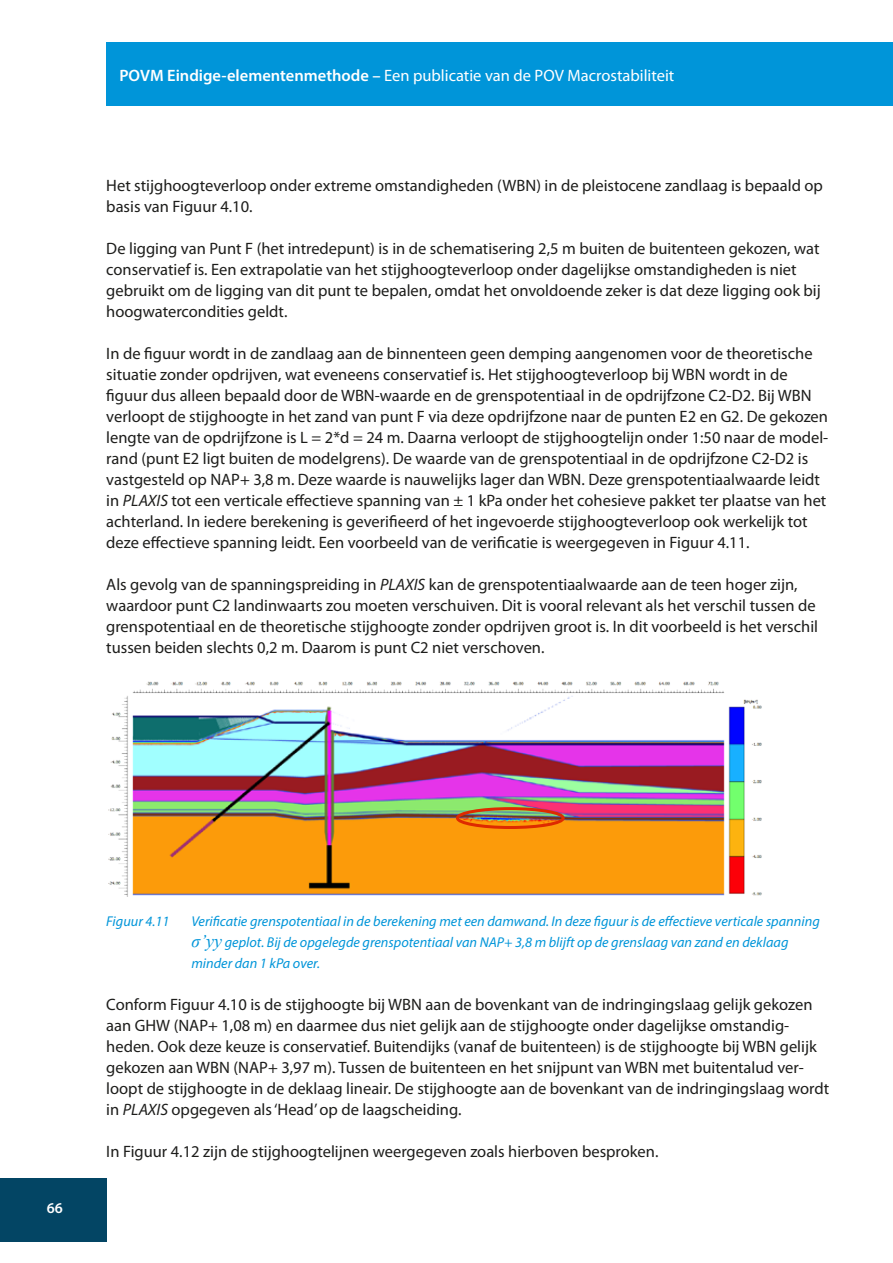
<style>
.page{position:relative;width:893px;height:1263px;background:#fff}
.page>*{position:absolute;margin:0;border:0;box-sizing:border-box;transform-origin:0 0}
.body{font:16.5px/21px "Myriad Pro";color:#1d1d1b}
.t1{font:16.5px "Myriad Pro";color:#fff}
.t2{font:600 15px "Myriad Pro";color:#fff}
.figuuronderschrift{font:italic 14.25px/21px "Myriad Pro";color:#0095d9}
.s1{font-weight:600}
.s2{font-style:italic}
.s3{font-family:"Times New Roman";font-size:18px}
</style>
<div class="page">
<div style="left:0;top:1178px;width:106px;height:64px;background:#034564"></div>
<div style="left:106px;top:43px;width:787px;height:63px;background:#0095d9"></div>
<img style="left:109px;top:681px;width:653px;height:215px">
<div style="left:456px;top:807px;width:109px;height:22px;border:3px solid #de2a00;border-radius:50%"></div>
<p class="t1" style="left:119px;top:65px;width:556px"><span class="s1">POVM Eindige-elementenmethode –</span> Een publicatie van de POV Macrostabiliteit</p>
<p class="body" style="left:106px;top:175px;width:718px">Het stijghoogteverloop onder extreme omstandigheden (WBN) in de pleistocene zandlaag is bepaald op basis van Figuur 4.10.</p>
<p class="body" style="left:106px;top:238px;width:716px">De ligging van Punt F (het intredepunt) is in de schematisering 2,5 m buiten de buitenteen gekozen, wat conservatief is. Een extrapolatie van het stijghoogteverloop onder dagelijkse omstandigheden is niet gebruikt om de ligging van dit punt te bepalen, omdat het onvoldoende zeker is dat deze ligging ook bij hoogwatercondities geldt.</p>
<p class="body" style="left:106px;top:343px;width:723px">In de figuur wordt in de zandlaag aan de binnenteen geen demping aangenomen voor de theoretische situatie zonder opdrijven, wat eveneens conservatief is. Het stijghoogteverloop bij WBN wordt in de figuur dus alleen bepaald door de WBN-waarde en de grenspotentiaal in de opdrijfzone C2-D2. Bij WBN verloopt de stijghoogte in het zand van punt F via deze opdrijfzone naar de punten E2 en G2. De gekozen lengte van de opdrijfzone is L = 2*d = 24 m. Daarna verloopt de stijghoogtelijn onder 1:50 naar de model&shy;rand (punt E2 ligt buiten de modelgrens). De waarde van de grenspotentiaal in de opdrijfzone C2-D2 is vastgesteld op NAP+ 3,8 m. Deze waarde is nauwelijks lager dan WBN. Deze grenspotentiaalwaarde leidt in <span class="s2">PLAXIS</span> tot een verticale effectieve spanning van ± 1 kPa onder het cohesieve pakket ter plaatse van het achterland. In iedere berekening is geverifieerd of het ingevoerde stijghoogteverloop ook werkelijk tot deze effectieve spanning leidt. Een voorbeeld van de verificatie is weergegeven in Figuur 4.11.</p>
<p class="body" style="left:106px;top:574px;width:713px">Als gevolg van de spanningspreiding in <span class="s2">PLAXIS</span> kan de grenspotentiaalwaarde aan de teen hoger zijn, waardoor punt C2 landinwaarts zou moeten verschuiven. Dit is vooral relevant als het verschil tussen de grenspotentiaal en de theoretische stijghoogte zonder opdrijven groot is. In dit voorbeeld is het verschil tussen beiden slechts 0,2 m. Daarom is punt C2 niet verschoven.</p>
<p class="t2" style="left:47px;top:1198px;width:18px">66</p>
<p class="figuuronderschrift" style="left:106px;top:911px;width:65px">Figuur 4.11</p>
<p class="figuuronderschrift" style="left:191px;top:911px;width:630px">Verificatie grenspotentiaal in de berekening met een damwand. In deze figuur is de effectieve verticale spanning <span class="s3">σ’yy</span> geplot. Bij de opgelegde grenspotentiaal van NAP+ 3,8 m blijft op de grenslaag van zand en deklaag minder dan 1 kPa over.</p>
<p class="body" style="left:106px;top:994px;width:724px">Conform Figuur 4.10 is de stijghoogte bij WBN aan de bovenkant van de indringingslaag gelijk gekozen aan GHW (NAP+ 1,08 m) en daarmee dus niet gelijk aan de stijghoogte onder dagelijkse omstandig&shy;heden. Ook deze keuze is conservatief. Buitendijks (vanaf de buitenteen) is de stijghoogte bij WBN gelijk gekozen aan WBN (NAP+ 3,97 m). Tussen de buitenteen en het snijpunt van WBN met buitentalud ver&shy;loopt de stijghoogte in de deklaag lineair. De stijghoogte aan de bovenkant van de indringingslaag wordt in <span class="s2">PLAXIS</span> opgegeven als ‘Head’ op de laagscheiding.</p>
<p class="body" style="left:106px;top:1141px;width:554px">In Figuur 4.12 zijn de stijghoogtelijnen weergegeven zoals hierboven besproken.</p>
</div>
